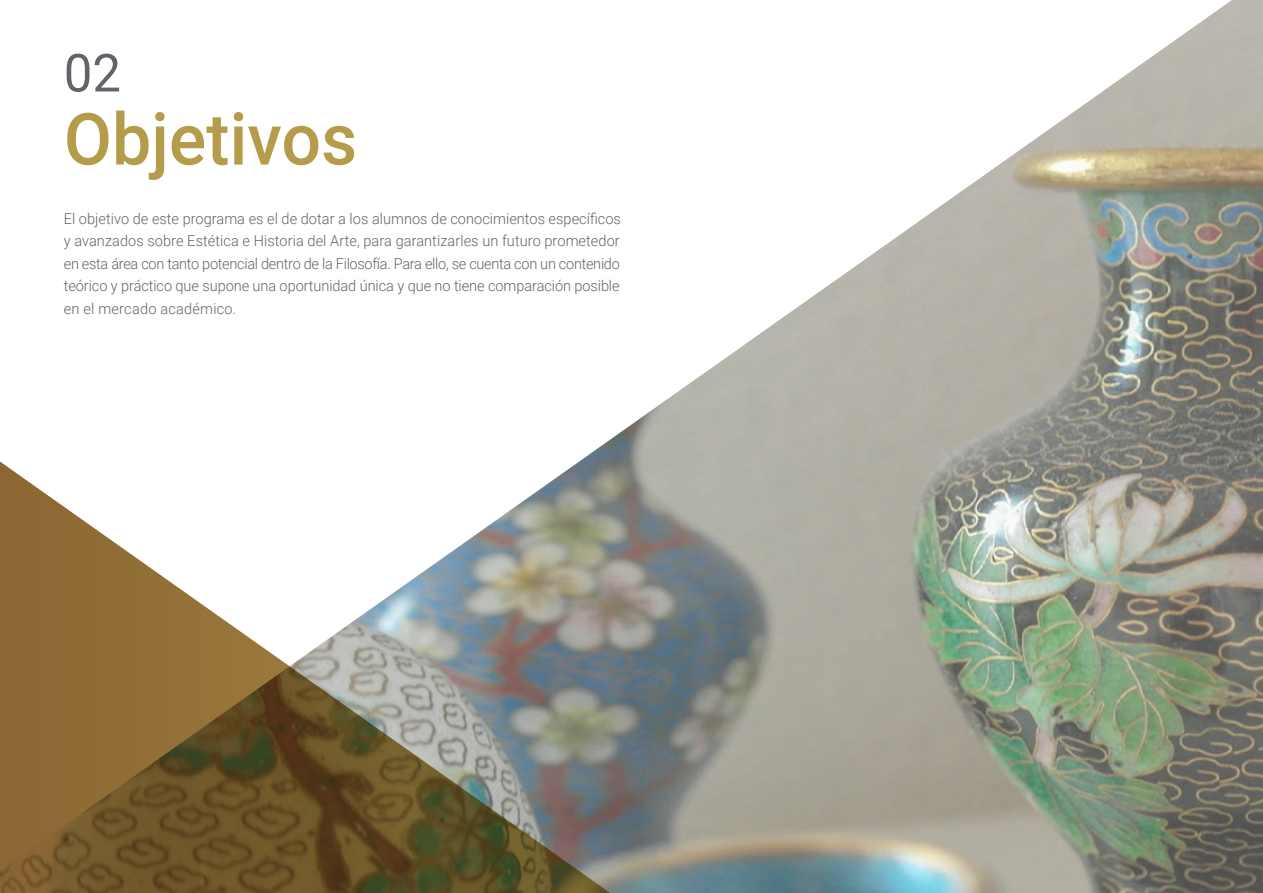
<style>
.page{position:relative;width:1263px;height:893px;background:#fff}
.page>*{position:absolute;margin:0;border:0;box-sizing:border-box;transform-origin:0 0}
.t1{font:500 72px "Roboto";color:#b49c4b}
.t2{font:52.5px "Roboto";color:#61646a}
.t3{font:300 15px/22.5px "Roboto";letter-spacing:-.005em;color:#61646a;text-align:justify}
</style>
<div class="page">
<img style="left:601px;top:0;width:662px;height:893px">
<svg style="left:0;top:446px;width:640px;height:447px"></svg>
<h2 class="t2" style="left:64px;top:36px;width:59px">02</h2>
<h1 class="t1" style="left:64px;top:89px;width:295px">Objetivos</h1>
<p class="t3" style="left:64px;top:207px;width:559px">El objetivo de este programa es el de dotar a los alumnos de conocimientos específicos y avanzados sobre Estética e Historia del Arte, para garantizarles un futuro prometedor en esta área con tanto potencial dentro de la Filosofía. Para ello, se cuenta con un contenido teórico y práctico que supone una oportunidad única y que no tiene comparación posible en el mercado académico.</p>
</div>
